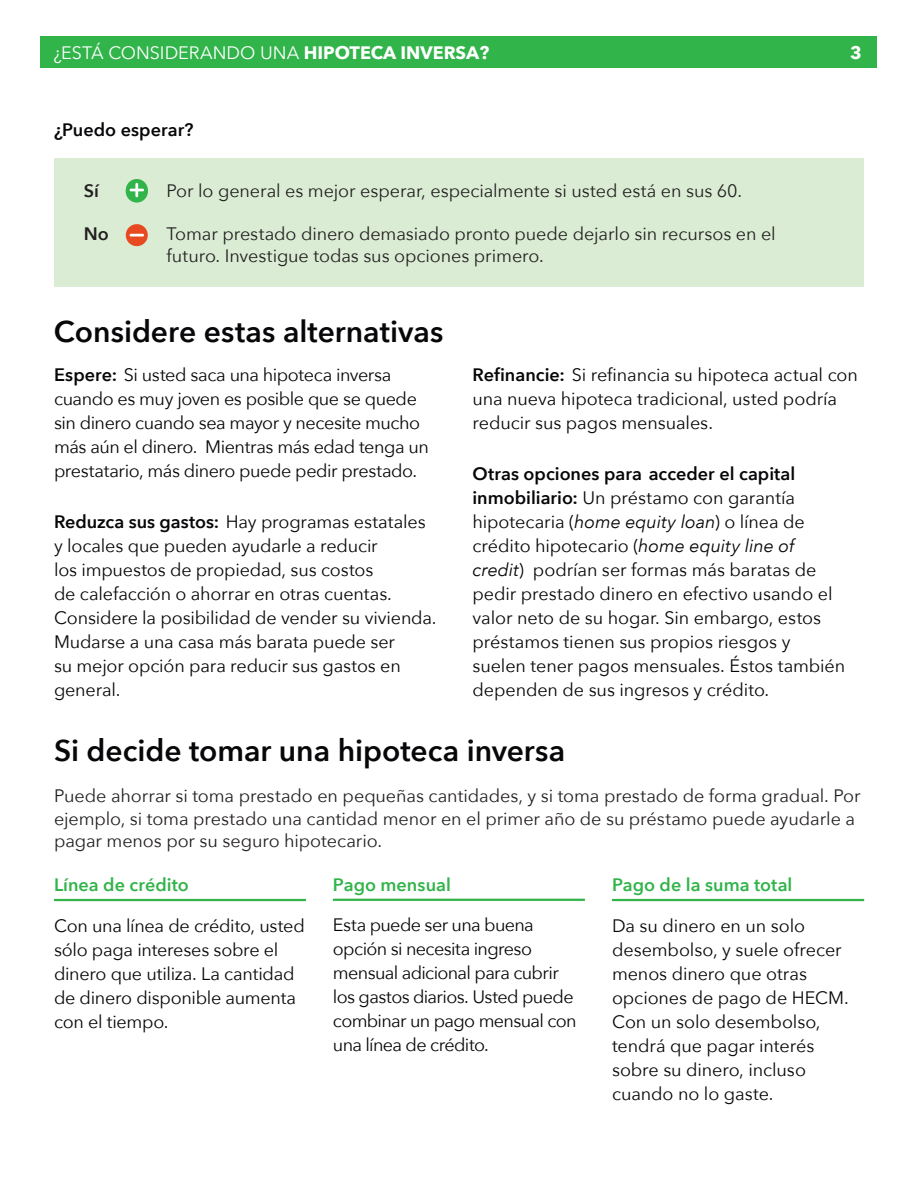
<style>
.page{position:relative;width:918px;height:1188px;background:#fff}
.page>*{position:absolute;margin:0;border:0;box-sizing:border-box;transform-origin:0 0}
.header_2{font:600 30px "Avenir Next";color:#070709}
.header_3{font:18px/24px "Avenir Next";letter-spacing:-.01em;color:#070709}
.questions{font:18px/22.5px "Avenir Next";letter-spacing:-.005em;color:#231f20}
.paragraph{font:18px/24px "Avenir Next";letter-spacing:-.015em;color:#070709}
.paragraph-2{font:18px/24px "Avenir Next";letter-spacing:-.035em;color:#070709}
.header_4{font:600 18px "Avenir Next";color:#31b44a}
.t1{font:18px "Avenir Next";color:#fff}
.header_3-2{font:600 18px "Avenir Next";color:#070709}
.t2{font:600 18px "Avenir Next";color:#231f20}
.t3{font:700 18px "Avenir Next";color:#fff}
.s1{font-weight:700}
.s2{font-weight:600}
.s3{font-style:italic}
</style>
<div class="page">
<div style="left:40px;top:36px;width:838px;height:32px;background:#31b44a"></div>
<div style="left:54px;top:159px;width:810px;height:128px;background:#daecd4"></div>
<svg style="left:126px;top:224px;width:22px;height:22px"></svg>
<svg style="left:126px;top:179px;width:22px;height:24px"></svg>
<hr style="left:54px;top:899px;width:252px;height:2px;background:#31b44a">
<hr style="left:333px;top:899px;width:252px;height:2px;background:#31b44a">
<hr style="left:612px;top:899px;width:252px;height:2px;background:#31b44a">
<p class="t1" style="left:54px;top:41px;width:437px">¿ESTÁ CONSIDERANDO UNA <span class="s1">HIPOTECA INVERSA?</span></p>
<p class="t3" style="left:850px;top:41px;width:13px">3</p>
<p class="header_3-2" style="left:54px;top:118px;width:141px">¿Puedo esperar?</p>
<p class="t2" style="left:84px;top:180px;width:17px">Sí</p>
<p class="t2" style="left:84px;top:223px;width:27px">No</p>
<p class="questions" style="left:166px;top:180px;width:577px">Por lo general es mejor esperar, especialmente si usted está en sus 60.</p>
<p class="questions" style="left:166px;top:222px;width:611px">Tomar prestado dinero demasiado pronto puede dejarlo sin recursos en el futuro. Investigue todas sus opciones primero.</p>
<p class="header_2" style="left:54px;top:313px;width:391px">Considere estas alternativas</p>
<p class="header_3" style="left:54px;top:362px;width:376px"><span class="s2">Espere:</span> Si usted saca una hipoteca inversa cuando es muy joven es posible que se quede sin dinero cuando sea mayor y necesite mucho más aún el dinero. Mientras más edad tenga un prestatario, más dinero puede pedir prestado.</p>
<p class="header_3" style="left:54px;top:510px;width:384px"><span class="s2">Reduzca sus gastos:</span> Hay programas estatales y locales que pueden ayudarle a reducir<br>los impuestos de propiedad, sus costos<br>de calefacción o ahorrar en otras cuentas.<br>Considere la posibilidad de vender su vivienda.<br>Mudarse a una casa más barata puede ser<br>su mejor opción para reducir sus gastos en general.</p>
<p class="header_3" style="left:472px;top:362px;width:387px"><span class="s2">Refinancie:</span> Si refinancia su hipoteca actual con una nueva hipoteca tradicional, usted podría reducir sus pagos mensuales.</p>
<p class="header_3" style="left:472px;top:462px;width:374px"><span class="s2">Otras opciones para acceder el capital inmobiliario:</span> Un préstamo con garantía hipotecaria (<span class="s3">home equity loan</span>) o línea de crédito hipotecario (<span class="s3">home equity line of credit</span>) podrían ser formas más baratas de pedir prestado dinero en efectivo usando el valor neto de su hogar. Sin embargo, estos préstamos tienen sus propios riesgos y suelen tener pagos mensuales. Éstos también dependen de sus ingresos y crédito.</p>
<p class="header_2" style="left:54px;top:733px;width:513px">Si decide tomar una hipoteca inversa</p>
<p class="questions" style="left:54px;top:785px;width:808px">Puede ahorrar si toma prestado en pequeñas cantidades, y si toma prestado de forma gradual. Por ejemplo, si toma prestado una cantidad menor en el primer año de su préstamo puede ayudarle a pagar menos por su seguro hipotecario.</p>
<p class="header_4" style="left:54px;top:874px;width:136px">Línea de crédito</p>
<p class="paragraph" style="left:54px;top:913px;width:252px">Con una línea de crédito, usted sólo paga intereses sobre el dinero que utiliza. La cantidad de dinero disponible aumenta con el tiempo.</p>
<p class="header_4" style="left:333px;top:874px;width:120px">Pago mensual</p>
<p class="paragraph-2" style="left:333px;top:913px;width:245px">Esta puede ser una buena opción si necesita ingreso mensual adicional para cubrir los gastos diarios. Usted puede combinar un pago mensual con una línea de crédito.</p>
<p class="header_4" style="left:612px;top:874px;width:182px">Pago de la suma total</p>
<p class="paragraph" style="left:612px;top:913px;width:238px">Da su dinero en un solo desembolso, y suele ofrecer menos dinero que otras opciones de pago de HECM.<br>Con un solo desembolso, tendrá que pagar interés sobre su dinero, incluso cuando no lo gaste.</p>
</div>
